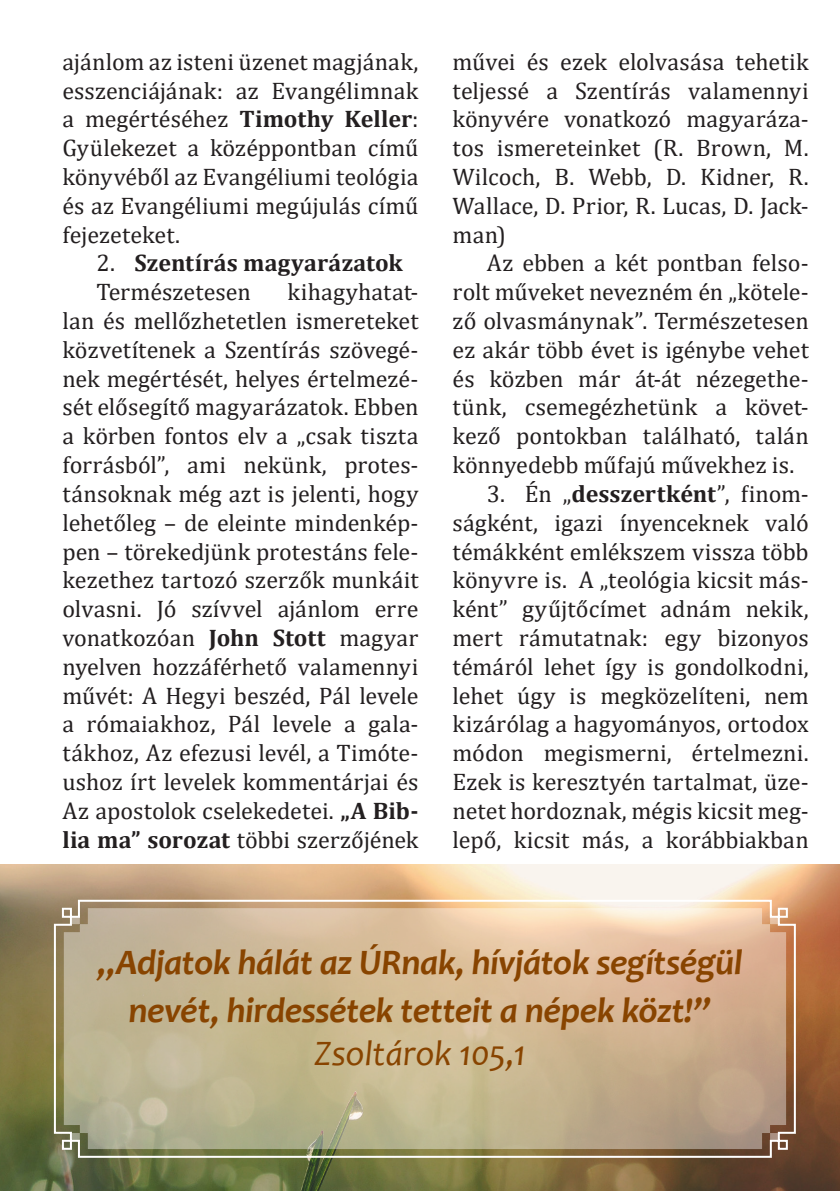
<style>
.page{position:relative;width:840px;height:1191px;background:#fff}
.page>*{position:absolute;margin:0;border:0;box-sizing:border-box;transform-origin:0 0}
.t1{font:italic 700 36px/48px "Candara";letter-spacing:-.015em;color:#840;text-align:center}
.t2{font:italic 36px "Candara";letter-spacing:-.005em;color:#840}
.bekezdés{font:24px/28.8px "Cambria";color:#231f20;text-align:justify}
.bekezdés-2{font:700 24px "Cambria";letter-spacing:.01em;color:#231f20}
.s1{font-weight:700}
.s2{font-weight:400}
</style>
<div class="page">
<img style="left:0;top:864px;width:839px;height:327px">
<svg style="left:53px;top:898px;width:743px;height:260px;background:#c8b392"></svg>
<p class="bekezdés" style="left:62px;top:47px;width:357px">ajánlom az isteni üzenet magjának, esszenciájának: az Evangélimnak a megértéséhez <span class="s1">Timothy Keller</span>:<br>Gyülekezet a középpontban című könyvéből az Evangéliumi teológia és az Evangéliumi megújulás című fejezeteket.</p>
<p class="bekezdés-2" style="left:96px;top:246px;width:308px"><span class="s2">2.</span> Szentírás magyarázatok</p>
<p class="bekezdés" style="left:96px;top:277px;width:156px">Természetesen</p>
<p class="bekezdés" style="left:62px;top:277px;width:357px;text-indent:225px">kihagyhatat&shy;lan és mellőzhetetlen ismereteket közvetítenek a Szentírás szövegé&shy;nek megértését, helyes értelmezé&shy;sét elősegítő magyarázatok. Ebben a körben fontos elv a „csak tiszta forrásból”, ami nekünk, protes&shy;tánsoknak még azt is jelenti, hogy lehetőleg – de eleinte mindenkép&shy;pen – törekedjünk protestáns fele&shy;kezethez tartozó szerzők munkáit olvasni. Jó szívvel ajánlom erre vonatkozóan <span class="s1">John Stott</span> magyar nyelven hozzáférhető valamennyi művét: A Hegyi beszéd, Pál levele a rómaiakhoz, Pál levele a gala&shy;tákhoz, Az efezusi levél, a Timóte&shy;ushoz írt levelek kommentárjai és Az apostolok cselekedetei. <span class="s1">„A Bib&shy;lia ma” sorozat</span> többi szerzőjének</p>
<p class="bekezdés" style="left:452px;top:47px;width:357px">művei és ezek elolvasása tehetik teljessé a Szentírás valamennyi könyvére vonatkozó magyaráza&shy;tos ismereteinket (R. Brown, M.<br>Wilcoch, B. Webb, D. Kidner, R.<br>Wallace, D. Prior, R. Lucas, D. Jack&shy;man)</p>
<p class="bekezdés" style="left:452px;top:249px;width:357px;text-indent:34px">Az ebben a két pontban felso&shy;rolt műveket nevezném én „kötele&shy;ző olvasmánynak”. Természetesen ez akár több évet is igénybe vehet és közben már át-át nézegethe&shy;tünk, csemegézhetünk a követ&shy;kező pontokban található, talán könnyedebb műfajú művekhez is.</p>
<p class="bekezdés" style="left:452px;top:479px;width:357px;text-indent:34px">3. Én „<span class="s1">desszertként</span>”, finom&shy;ságként, igazi ínyenceknek való témákként emlékszem vissza több könyvre is. A „teológia kicsit más&shy;ként” gyűjtőcímet adnám nekik, mert rámutatnak: egy bizonyos témáról lehet így is gondolkodni, lehet úgy is megközelíteni, nem kizárólag a hagyományos, ortodox módon megismerni, értelmezni.<br>Ezek is keresztyén tartalmat, üze&shy;netet hordoznak, mégis kicsit meg&shy;lepő, kicsit más, a korábbiakban</p>
<p class="t1" style="left:97px;top:937px;width:647px">„Adjatok hálát az ÚRnak, hívjátok segítségül nevét, hirdessétek tetteit a népek közt!”</p>
<p class="t2" style="left:314px;top:1030px;width:213px">Zsoltárok 105,1</p>
</div>
